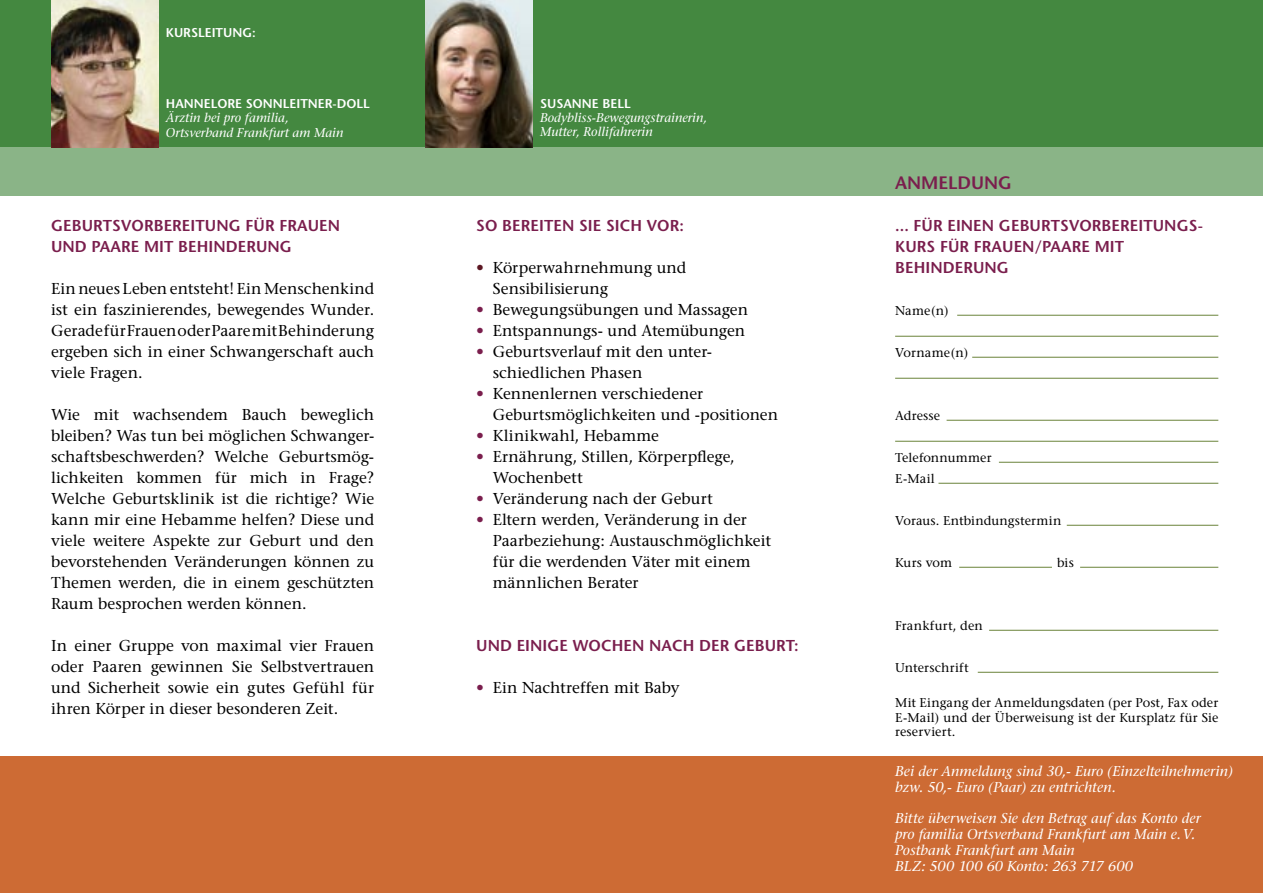
<style>
.page{position:relative;width:1263px;height:893px;background:#fff}
.page>*{position:absolute;margin:0;border:0;box-sizing:border-box;transform-origin:0 0}
.t1{font:600 18px "Stone Sans";color:#7a1e4d}
.Fliesstext{font:15.75px/21px "Stone Serif";letter-spacing:.005em;color:#000}
.Fliesstext-2{font:600 15.75px/21px "Stone Sans";letter-spacing:.005em;color:#7a1e4d}
.Fliesstext-3{font:italic 14.25px "Stone Serif";color:#fff}
.Fliesstext-4{font:12.75px/14.2px "Stone Serif";letter-spacing:.01em;color:#000;text-align:justify}
.Titel{font:italic 12.75px "Stone Serif";color:#fff}
.Titel-2{font:600 12.75px "Stone Sans";color:#fff}
.s1{color:#5c1723}
.s2{color:#7a1e4d}
</style>
<div class="page">
<div style="left:0;top:0;width:1263px;height:196px;background:#448840"></div>
<div style="left:0;top:147px;width:1263px;height:49px;background:#8ab487"></div>
<div style="left:0;top:756px;width:1263px;height:137px;background:#cd6b34"></div>
<hr style="left:959px;top:567px;width:93px;height:1px;background:#6a833a">
<hr style="left:957px;top:315px;width:261px;height:1px;background:#6a833a">
<hr style="left:895px;top:336px;width:323px;height:1px;background:#6a833a">
<hr style="left:972px;top:357px;width:246px;height:1px;background:#6a833a">
<hr style="left:895px;top:378px;width:323px;height:1px;background:#6a833a">
<hr style="left:946px;top:420px;width:272px;height:1px;background:#6a833a">
<hr style="left:895px;top:441px;width:323px;height:1px;background:#6a833a">
<hr style="left:999px;top:462px;width:219px;height:1px;background:#6a833a">
<hr style="left:938px;top:483px;width:280px;height:1px;background:#6a833a">
<hr style="left:1067px;top:525px;width:151px;height:1px;background:#6a833a">
<hr style="left:1080px;top:567px;width:138px;height:1px;background:#6a833a">
<hr style="left:989px;top:630px;width:229px;height:1px;background:#6a833a">
<hr style="left:978px;top:672px;width:240px;height:1px;background:#6a833a">
<img style="left:425px;top:0;width:108px;height:147px">
<img style="left:51px;top:0;width:108px;height:147px">
<p class="Titel-2" style="left:166px;top:25px;width:91px">KURSLEITUNG:</p>
<p class="Titel-2" style="left:166px;top:96px;width:205px">HANNELORE SONNLEITNER-DOLL</p>
<p class="Titel" style="left:166px;top:111px;width:124px">Ärztin bei pro familia,</p>
<p class="Titel" style="left:166px;top:125px;width:179px">Ortsverband Frankfurt am Main</p>
<p class="Fliesstext-2" style="left:51px;top:215px;width:291px">GEBURTSVORBEREITUNG FÜR FRAUEN</p>
<p class="Fliesstext-2" style="left:51px;top:236px;width:242px">UND PAARE MIT BEHINDERUNG</p>
<p class="Fliesstext" style="left:51px;top:278px;width:325px;text-align:justify">Ein neues Leben entsteht! Ein Menschenkind ist ein faszinierendes, bewegendes Wunder.<br>Gerade für Frauen oder Paare mit Behinderung ergeben sich in einer Schwangerschaft auch viele Fragen.</p>
<p class="Fliesstext" style="left:51px;top:404px;width:325px">Wie mit wachsendem Bauch beweglich bleiben? Was tun bei möglichen Schwanger-</p>
<p class="Fliesstext" style="left:51px;top:446px;width:325px;text-align:justify">schaftsbeschwerden? Welche Geburtsmög&shy;lichkeiten kommen für mich in Frage?<br>Welche Geburtsklinik ist die richtige? Wie kann mir eine Hebamme helfen? Diese und viele weitere Aspekte zur Geburt und den bevorstehenden Veränderungen können zu Themen werden, die in einem geschützten Raum besprochen werden können.</p>
<p class="Fliesstext" style="left:51px;top:635px;width:325px;text-align:justify">In einer Gruppe von maximal vier Frauen oder Paaren gewinnen Sie Selbstvertrauen und Sicherheit sowie ein gutes Gefühl für ihren Körper in dieser besonderen Zeit.</p>
<p class="Titel-2" style="left:540px;top:96px;width:92px">SUSANNE BELL</p>
<p class="Titel" style="left:540px;top:110px;width:168px">Bodybliss-Bewegungstrainerin,</p>
<p class="Titel" style="left:540px;top:124px;width:114px">Mutter, Rollifahrerin</p>
<p class="Fliesstext-2" style="left:476px;top:215px;width:209px">SO BEREITEN SIE SICH VOR:</p>
<p class="Fliesstext" style="left:493px;top:257px;width:195px;text-indent:-17px"><span class="s1">•</span> Körperwahrnehmung und<br>Sensibilisierung</p>
<p class="Fliesstext" style="left:476px;top:299px;width:273px"><span class="s2">•</span> Bewegungsübungen und Massagen</p>
<p class="Fliesstext" style="left:476px;top:320px;width:270px"><span class="s2">•</span> Entspannungs- und Atemübungen</p>
<p class="Fliesstext" style="left:476px;top:341px;width:237px"><span class="s2">•</span> Geburtsverlauf mit den unter-</p>
<p class="Fliesstext" style="left:493px;top:362px;width:151px">schiedlichen Phasen</p>
<p class="Fliesstext" style="left:493px;top:383px;width:287px;text-indent:-17px"><span class="s2">•</span> Kennenlernen verschiedener<br>Geburtsmöglichkeiten und -positionen</p>
<p class="Fliesstext" style="left:476px;top:425px;width:184px"><span class="s2">•</span> Klinikwahl, Hebamme</p>
<p class="Fliesstext" style="left:493px;top:446px;width:244px;text-indent:-17px"><span class="s2">•</span> Ernährung, Stillen, Körperpflege,<br>Wochenbett</p>
<p class="Fliesstext" style="left:476px;top:488px;width:238px"><span class="s2">•</span> Veränderung nach der Geburt</p>
<p class="Fliesstext" style="left:493px;top:509px;width:280px;text-indent:-17px"><span class="s2">•</span> Eltern werden, Veränderung in der<br>Paarbeziehung: Austauschmöglichkeit für die werdenden Väter mit einem männlichen Berater</p>
<p class="Fliesstext-2" style="left:476px;top:635px;width:324px">UND EINIGE WOCHEN NACH DER GEBURT:</p>
<p class="Fliesstext" style="left:476px;top:677px;width:205px"><span class="s2">•</span> Ein Nachtreffen mit Baby</p>
<p class="t1" style="left:895px;top:172px;width:118px">ANMELDUNG</p>
<p class="Fliesstext-2" style="left:895px;top:215px;width:309px">... FÜR EINEN GEBURTSVORBEREITUNGS-</p>
<p class="Fliesstext-2" style="left:895px;top:236px;width:231px">KURS FÜR FRAUEN/PAARE MIT<br>BEHINDERUNG</p>
<p class="Fliesstext-4" style="left:895px;top:303px;width:55px">Name(n)</p>
<p class="Fliesstext-4" style="left:895px;top:345px;width:75px">Vorname(n)</p>
<p class="Fliesstext-4" style="left:895px;top:408px;width:47px">Adresse</p>
<p class="Fliesstext-4" style="left:895px;top:450px;width:98px">Telefonnummer</p>
<p class="Fliesstext-4" style="left:895px;top:471px;width:41px">E-Mail</p>
<p class="Fliesstext-4" style="left:895px;top:513px;width:168px">Voraus. Entbindungstermin</p>
<p class="Fliesstext-4" style="left:895px;top:555px;width:59px">Kurs vom</p>
<p class="Fliesstext-4" style="left:1057px;top:555px;width:18px">bis</p>
<p class="Fliesstext-4" style="left:895px;top:618px;width:89px">Frankfurt, den</p>
<p class="Fliesstext-4" style="left:895px;top:660px;width:75px">Unterschrift</p>
<p class="Fliesstext-4" style="left:895px;top:696px;width:325px">Mit Eingang der Anmeldungsdaten (per Post, Fax oder E-Mail) und der Überweisung ist der Kursplatz für Sie reserviert.</p>
<p class="Fliesstext-3" style="left:895px;top:763px;width:339px">Bei der Anmeldung sind 30,- Euro (Einzelteilnehmerin)</p>
<p class="Fliesstext-3" style="left:895px;top:778px;width:222px">bzw. 50,- Euro (Paar) zu entrichten.</p>
<p class="Fliesstext-3" style="left:895px;top:810px;width:307px">Bitte überweisen Sie den Betrag auf das Konto der</p>
<p class="Fliesstext-3" style="left:895px;top:826px;width:302px">pro familia Ortsverband Frankfurt am Main e.V.</p>
<p class="Fliesstext-3" style="left:895px;top:841px;width:181px">Postbank Frankfurt am Main</p>
<p class="Fliesstext-3" style="left:895px;top:857px;width:239px">BLZ: 500 100 60 Konto: 263 717 600</p>
</div>
